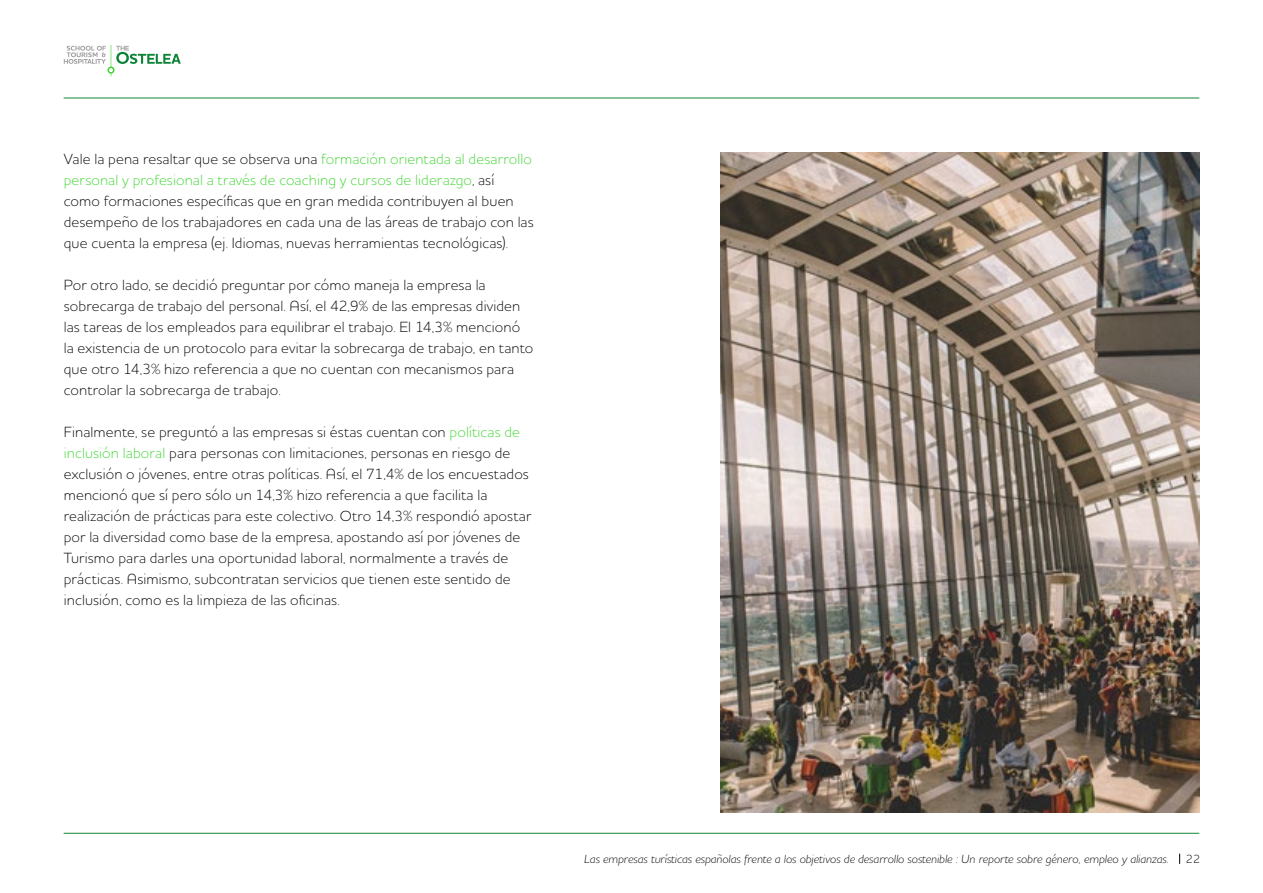
<style>
.page{position:relative;width:1263px;height:893px;background:#fff}
.page>*{position:absolute;margin:0;border:0;box-sizing:border-box;transform-origin:0 0}
.t1{font:300 15px/21px "Houschka Pro";letter-spacing:.01em;color:#000}
.t2{font:italic 300 12px "Houschka Pro";color:#000}
.t3{font:300 12px "Houschka Pro";color:#000}
.s1{color:#3cd52e}
</style>
<div class="page">
<hr style="left:64px;top:98px;width:1135px;height:1px;background:#148637">
<svg style="left:64px;top:45px;width:117px;height:32px"></svg>
<hr style="left:64px;top:833px;width:1135px;height:1px;background:#148637">
<img style="left:721px;top:153px;width:478px;height:660px">
<p class="t1" style="left:64px;top:148px;width:471px">Vale la pena resaltar que se observa una <span class="s1">formación orientada al desarrollo personal y profesional a través de coaching y cursos de liderazgo</span>, así como formaciones específicas que en gran medida contribuyen al buen desempeño de los trabajadores en cada una de las áreas de trabajo con las que cuenta la empresa (ej. Idiomas, nuevas herramientas tecnológicas).</p>
<p class="t1" style="left:64px;top:274px;width:471px">Por otro lado, se decidió preguntar por cómo maneja la empresa la sobrecarga de trabajo del personal. Así, el 42,9% de las empresas dividen las tareas de los empleados para equilibrar el trabajo. El 14,3% mencionó la existencia de un protocolo para evitar la sobrecarga de trabajo, en tanto que otro 14,3% hizo referencia a que no cuentan con mecanismos para controlar la sobrecarga de trabajo.</p>
<p class="t1" style="left:64px;top:421px;width:469px">Finalmente, se preguntó a las empresas si éstas cuentan con <span class="s1">políticas de inclusión laboral</span> para personas con limitaciones, personas en riesgo de exclusión o jóvenes, entre otras políticas. Así, el 71,4% de los encuestados mencionó que sí pero sólo un 14,3% hizo referencia a que facilita la realización de prácticas para este colectivo. Otro 14,3% respondió apostar por la diversidad como base de la empresa, apostando así por jóvenes de Turismo para darles una oportunidad laboral, normalmente a través de prácticas. Asimismo, subcontratan servicios que tienen este sentido de inclusión, como es la limpieza de las oficinas.</p>
<p class="t2" style="left:584px;top:851px;width:586px">Las empresas turísticas españolas frente a los objetivos de desarrollo sostenible : Un reporte sobre género, empleo y alianzas.</p>
<p class="t3" style="left:1186px;top:851px;width:16px">22</p>
</div>
